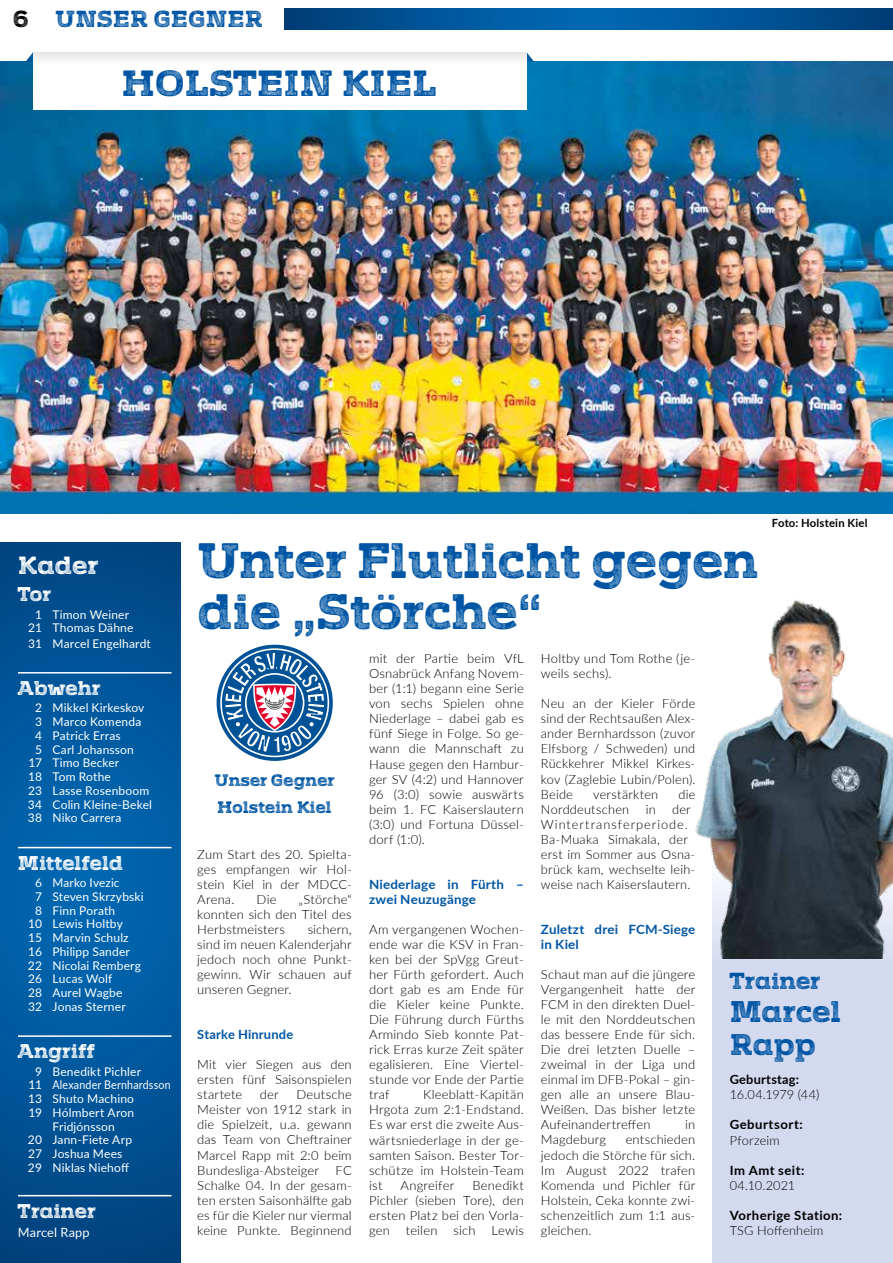
<style>
.page{position:relative;width:893px;height:1263px;background:#fff}
.page>*{position:absolute;margin:0;border:0;box-sizing:border-box;transform-origin:0 0}
.t1{font:45px/51px "Vezus Serif Texture One";letter-spacing:-.025em;color:#0056a4}
.t2{font:33px "Vezus Serif Texture One";letter-spacing:-.005em;color:#0056a4}
.t3{font:27px/33px "Vezus Serif Texture One";letter-spacing:-.02em;color:#0056a4}
.t4{font:22.5px "Vezus Serif Texture One";letter-spacing:-.03em;color:#fff}
.t5{font:21px "Vezus Serif Texture One";letter-spacing:.005em;color:#0056a4}
.t6{font:21px "Vezus Serif Texture One";letter-spacing:-.03em;color:#0056a4}
.t7{font:21px "Vezus Serif Texture One";color:#000}
.t8{font:18px "Vezus Serif Texture One";letter-spacing:-.03em;color:#fff}
.t9{font:15px/27px "Vezus Serif Texture One";letter-spacing:-.03em;color:#0056a4}
.t10{font:300 12.75px/15px "Lato";letter-spacing:.01em;color:#000;text-align:justify}
.t11{font:700 12.75px/15px "Lato";letter-spacing:.015em;color:#0056a4;scale:1.05 1}
.t12{font:700 12.75px "Lato";letter-spacing:.035em;color:#000}
.t13{font:700 12.75px "Lato";letter-spacing:.015em;color:#0056a4}
.t14{font:300 12.75px "Lato";letter-spacing:-.01em;color:#000}
.t15{font:12.75px "Lato";letter-spacing:.015em;color:#fff}
.t16{font:12px/13.8px "Lato";letter-spacing:.015em;color:#fff;text-align:center}
.t17{font:700 11.25px "Lato";letter-spacing:.015em;color:#000}
</style>
<div class="page">
<svg style="left:284px;top:9px;width:609px;height:21px;background:#005497"></svg>
<img style="left:0;top:62px;width:893px;height:451px">
<svg style="left:0;top:543px;width:180px;height:720px;background:#005699"></svg>
<hr style="left:18px;top:672px;width:153px;height:1px;background:#fff">
<hr style="left:18px;top:847px;width:153px;height:1px;background:#fff">
<hr style="left:18px;top:1035px;width:153px;height:2px;background:#fff">
<hr style="left:18px;top:1195px;width:153px;height:1px;background:#fff">
<div style="left:217px;top:645px;width:116px;height:116px;background:#005297;border-radius:50%"></div>
<svg style="left:220px;top:648px;width:109px;height:109px"></svg>
<svg style="left:526px;top:52px;width:8px;height:9px"></svg>
<div style="left:218px;top:52px;width:308px;height:57px;background:linear-gradient(to bottom,#f6f6f6,#fff)"></div>
<svg style="left:26px;top:52px;width:7px;height:9px"></svg>
<div style="left:33px;top:52px;width:333px;height:57px;background:linear-gradient(to bottom,#f6f6f6,#fff)"></div>
<div style="left:713px;top:833px;width:180px;height:430px;background:#d3d9ef"></div>
<img style="left:695px;top:600px;width:198px;height:359px">
<h3 class="t7" style="left:13px;top:5px;width:17px">6</h3>
<h3 class="t5" style="left:55px;top:5px;width:209px">UNSER GEGNER</h3>
<h2 class="t2" style="left:121px;top:61px;width:316px">HOLSTEIN KIEL</h2>
<p class="t17" style="left:772px;top:514px;width:97px">Foto: Holstein Kiel</p>
<h3 class="t4" style="left:18px;top:550px;width:81px">Kader</h3>
<h3 class="t8" style="left:18px;top:581px;width:34px">Tor</h3>
<p class="t16" style="left:28px;top:607px;width:107px">1 Timon Weiner<br>21 Thomas Dähne</p>
<p class="t16" style="left:28px;top:636px;width:124px">31 Marcel Engelhardt</p>
<h3 class="t8" style="left:18px;top:676px;width:84px">Abwehr</h3>
<p class="t16" style="left:35px;top:701px;width:111px">2 Mikkel Kirkeskov</p>
<p class="t16" style="left:35px;top:714px;width:108px">3 Marco Komenda</p>
<p class="t16" style="left:35px;top:728px;width:87px">4 Patrick Erras</p>
<p class="t16" style="left:35px;top:742px;width:100px">5 Carl Johansson</p>
<p class="t16" style="left:28px;top:756px;width:92px">17 Timo Becker</p>
<p class="t16" style="left:28px;top:769px;width:84px">18 Tom Rothe</p>
<p class="t16" style="left:28px;top:783px;width:123px">23 Lasse Rosenboom</p>
<p class="t16" style="left:28px;top:797px;width:126px">34 Colin Kleine-Bekel</p>
<p class="t16" style="left:28px;top:810px;width:95px">38 Niko Carrera</p>
<h3 class="t8" style="left:18px;top:850px;width:107px">Mittelfeld</h3>
<p class="t16" style="left:35px;top:875px;width:86px">6 Marko Ivezic</p>
<p class="t16" style="left:35px;top:889px;width:110px">7 Steven Skrzybski</p>
<p class="t16" style="left:35px;top:903px;width:82px">8 Finn Porath</p>
<p class="t16" style="left:28px;top:917px;width:96px">10 Lewis Holtby</p>
<p class="t16" style="left:28px;top:930px;width:102px">15 Marvin Schulz</p>
<p class="t16" style="left:28px;top:944px;width:103px">16 Philipp Sander</p>
<p class="t16" style="left:28px;top:958px;width:115px">22 Nicolai Remberg</p>
<p class="t16" style="left:28px;top:971px;width:86px">26 Lucas Wolf</p>
<p class="t16" style="left:28px;top:985px;width:96px">28 Aurel Wagbe</p>
<p class="t16" style="left:28px;top:999px;width:99px">32 Jonas Sterner</p>
<h3 class="t8" style="left:18px;top:1039px;width:78px">Angriff</h3>
<p class="t16" style="left:35px;top:1064px;width:108px">9 Benedikt Pichler</p>
<p class="t16" style="left:28px;top:1078px;width:144px">11 Alexander Bernhardsson</p>
<p class="t16" style="left:28px;top:1091px;width:107px">13 Shuto Machino</p>
<p class="t16" style="left:28px;top:1105px;width:107px">19 Hólmbert Aron</p>
<p class="t16" style="left:52px;top:1119px;width:64px">Fridjónsson</p>
<p class="t16" style="left:28px;top:1133px;width:106px">20 Jann-Fiete Arp</p>
<p class="t16" style="left:28px;top:1146px;width:96px">27 Joshua Mees</p>
<p class="t16" style="left:28px;top:1160px;width:103px">29 Niklas Niehoff</p>
<h3 class="t8" style="left:18px;top:1198px;width:79px">Trainer</h3>
<p class="t15" style="left:18px;top:1223px;width:73px">Marcel Rapp</p>
<h1 class="t1" style="left:197px;top:536px;width:563px">Unter Flutlicht gegen die „Störche“</h1>
<p class="t9" style="left:215px;top:767px;width:121px">Unser Gegner<br>Holstein Kiel</p>
<p class="t10" style="left:197px;top:846px;width:156px">Zum Start des 20. Spielta&shy;ges empfangen wir Hol&shy;stein Kiel in der MDCC-Arena.</p>
<p class="t10" style="left:197px;top:891px;width:156px;text-indent:101px">„Störche“ konnten sich den Titel des Herbstmeisters</p>
<p class="t10" style="left:257px;top:891px;width:21px">Die</p>
<p class="t10" style="left:197px;top:921px;width:156px;text-indent:110px">sichern, sind im neuen Kalenderjahr jedoch noch ohne Punkt&shy;gewinn. Wir schauen auf unseren Gegner.</p>
<p class="t13" style="left:197px;top:1025px;width:97px">Starke Hinrunde</p>
<p class="t10" style="left:197px;top:1057px;width:156px">Mit vier Siegen aus den ersten fünf Saisonspielen startete</p>
<p class="t10" style="left:197px;top:1087px;width:156px;text-indent:99px">Deutsche Meister von 1912 stark in die Spielzeit, u.a. gewann das Team von Cheftrainer Marcel Rapp mit 2:0 beim Bundesliga-Absteiger</p>
<p class="t10" style="left:260px;top:1087px;width:20px">der</p>
<p class="t10" style="left:197px;top:1162px;width:156px;text-indent:138px">FC Schalke 04. In der gesam&shy;ten ersten Saisonhälfte gab es für die Kieler nur viermal keine Punkte. Beginnend</p>
<p class="t10" style="left:369px;top:651px;width:156px">mit der Partie beim VfL Osnabrück Anfang Novem&shy;ber (1:1) begann eine Serie von sechs Spielen ohne Niederlage – dabei gab es fünf Siege in Folge. So ge&shy;wann die Mannschaft zu Hause gegen den Hambur&shy;ger SV (4:2) und Hannover 96 (3:0) sowie auswärts beim 1. FC Kaiserslautern (3:0) und Fortuna Düssel&shy;dorf (1:0).</p>
<p class="t11" style="left:369px;top:876px;width:149px">Niederlage in Fürth – zwei Neuzugänge</p>
<p class="t10" style="left:369px;top:921px;width:156px">Am vergangenen Wochen&shy;ende war die KSV in Fran&shy;ken bei der SpVgg Greut&shy;her Fürth gefordert. Auch dort gab es am Ende für die Kieler keine Punkte.<br>Die Führung durch Fürths Armindo Sieb konnte Pat&shy;rick Erras kurze Zeit später egalisieren. Eine Viertel&shy;stunde vor Ende der Partie traf</p>
<p class="t10" style="left:369px;top:1087px;width:156px;text-indent:54px">Kleeblatt-Kapitän Hrgota zum 2:1-Endstand.<br>Es war erst die zweite Aus&shy;wärtsniederlage in der ge&shy;samten Saison. Bester Tor&shy;schütze im Holstein-Team ist</p>
<p class="t10" style="left:369px;top:1177px;width:156px;text-indent:103px">Benedikt Pichler (sieben Tore), den ersten Platz bei den Vorla&shy;gen teilen sich Lewis</p>
<p class="t10" style="left:400px;top:1177px;width:55px">Angreifer</p>
<p class="t10" style="left:541px;top:651px;width:156px">Holtby und Tom Rothe (je&shy;weils sechs).</p>
<p class="t10" style="left:541px;top:696px;width:156px">Neu an der Kieler Förde sind der Rechtsaußen Alex&shy;ander Bernhardsson (zuvor Elfsborg / Schweden) und Rückkehrer Mikkel Kirkes&shy;kov (Zaglebie Lubin/Polen).<br>Beide</p>
<p class="t10" style="left:593px;top:786px;width:66px">verstärkten</p>
<p class="t10" style="left:678px;top:786px;width:18px">die</p>
<p class="t10" style="left:541px;top:801px;width:90px">Norddeutschen</p>
<p class="t10" style="left:646px;top:801px;width:12px">in</p>
<p class="t10" style="left:541px;top:801px;width:156px;text-align:left;text-indent:131px">der<br>Wintertransferperiode.<br>Ba-Muaka Simakala, der erst im Sommer aus Osna&shy;brück kam, wechselte leih&shy;weise nach Kaiserslautern.</p>
<p class="t11" style="left:541px;top:921px;width:149px">Zuletzt drei FCM-Siege in Kiel</p>
<p class="t10" style="left:541px;top:966px;width:156px">Schaut man auf die jüngere Vergangenheit hatte der FCM in den direkten Duel&shy;le mit den Norddeutschen das bessere Ende für sich.<br>Die drei letzten Duelle – zweimal in der Liga und einmal im DFB-Pokal – gin&shy;gen alle an unsere Blau-Weißen. Das bisher letzte Aufeinandertreffen</p>
<p class="t10" style="left:685px;top:1117px;width:12px">in</p>
<p class="t10" style="left:541px;top:1132px;width:156px;text-indent:85px">entschieden jedoch die Störche für sich.<br>Im August 2022 trafen Komenda und Pichler für Holstein, Ceka konnte zwi&shy;schenzeitlich zum 1:1 aus&shy;gleichen.</p>
<p class="t10" style="left:541px;top:1132px;width:67px">Magdeburg</p>
<h3 class="t6" style="left:730px;top:967px;width:92px">Trainer</h3>
<h3 class="t3" style="left:730px;top:996px;width:113px">Marcel<br>Rapp</h3>
<p class="t12" style="left:730px;top:1070px;width:71px">Geburtstag:</p>
<p class="t14" style="left:730px;top:1086px;width:91px">16.04.1979 (44)</p>
<p class="t12" style="left:730px;top:1115px;width:75px">Geburtsort:</p>
<p class="t10" style="left:730px;top:1132px;width:51px">Pforzeim</p>
<p class="t12" style="left:730px;top:1160px;width:76px">Im Amt seit:</p>
<p class="t10" style="left:730px;top:1177px;width:67px">04.10.2021</p>
<p class="t12" style="left:730px;top:1206px;width:114px">Vorherige Station:</p>
<p class="t10" style="left:730px;top:1222px;width:95px">TSG Hoffenheim</p>
</div>
